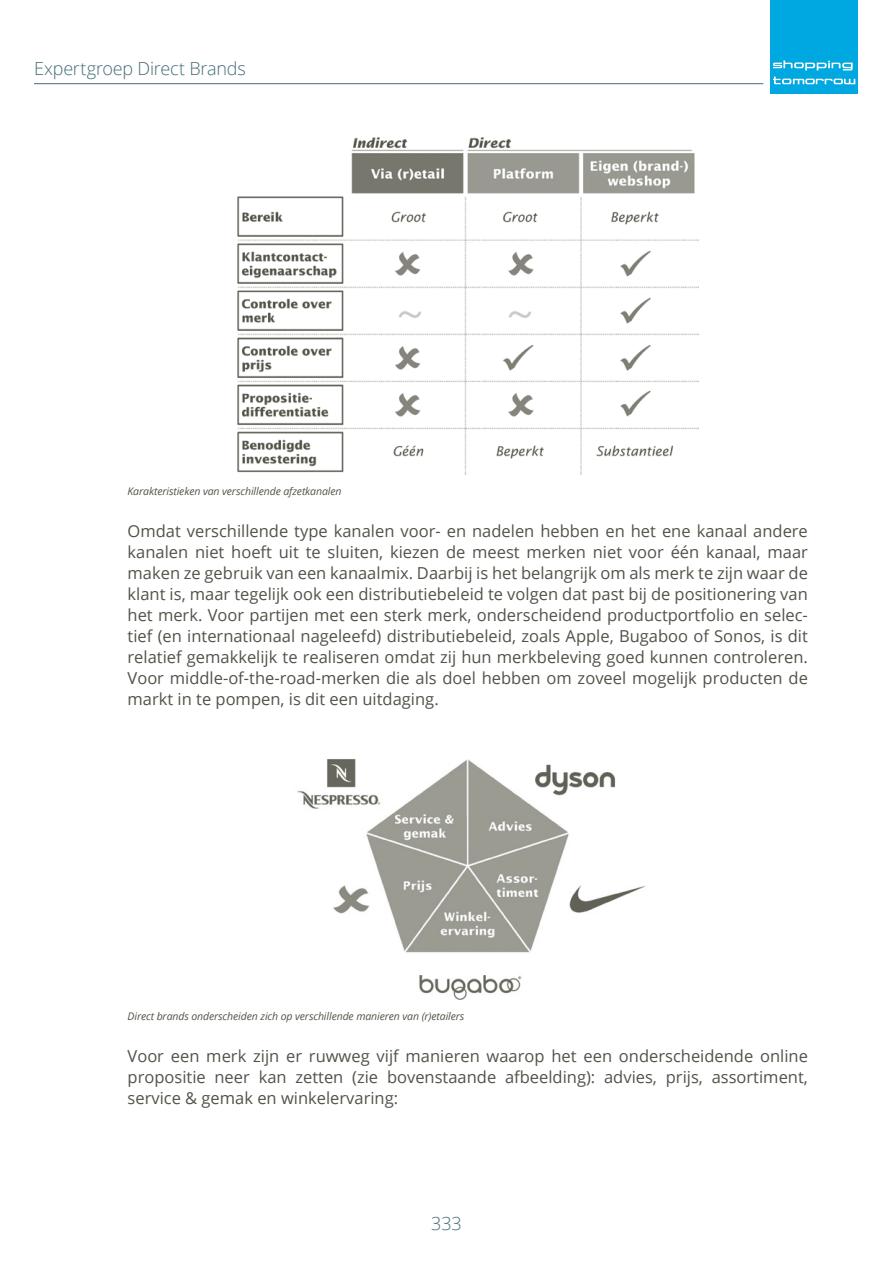
<style>
.page{position:relative;width:893px;height:1263px;background:#fff}
.page>*{position:absolute;margin:0;border:0;box-sizing:border-box;transform-origin:0 0}
.t1{font:300 18px "Open Sans";letter-spacing:-.01em;color:#476c78}
.t2{font:16.5px/21px "Open Sans";color:#535249;text-align:justify}
.Figuurbijschrift{font:italic 10.5px "Open Sans";letter-spacing:-.01em;color:#535249}
</style>
<div class="page">
<div style="left:770px;top:0;width:88px;height:94px;background:#00a8e2"></div>
<svg style="left:773px;top:60px;width:80px;height:10px"></svg>
<svg style="left:773px;top:77px;width:82px;height:7px"></svg>
<hr style="left:34px;top:83px;width:729px;height:1px;background:#476c78">
<img style="left:237px;top:137px;width:461px;height:337px">
<img style="left:297px;top:759px;width:349px;height:240px">
<p class="t1" style="left:34px;top:56px;width:213px">Expertgroep Direct Brands</p>
<p class="Figuurbijschrift" style="left:128px;top:484px;width:216px">Karakteristieken van verschillende afzetkanalen</p>
<p class="t2" style="left:128px;top:520px;width:682px">Omdat verschillende type kanalen voor- en nadelen hebben en het ene kanaal andere kanalen niet hoeft uit te sluiten, kiezen de meest merken niet voor één kanaal, maar maken ze gebruik van een kanaalmix. Daarbij is het belangrijk om als merk te zijn waar de klant is, maar tegelijk ook een distributiebeleid te volgen dat past bij de positionering van het merk. Voor partijen met een sterk merk, onderscheidend productportfolio en selec&shy;tief (en internationaal nageleefd) distributiebeleid, zoals Apple, Bugaboo of Sonos, is dit relatief gemakkelijk te realiseren omdat zij hun merkbeleving goed kunnen controleren.<br>Voor middle-of-the-road-merken die als doel hebben om zoveel mogelijk producten de markt in te pompen, is dit een uitdaging.</p>
<p class="Figuurbijschrift" style="left:128px;top:1009px;width:338px">Direct brands onderscheiden zich op verschillende manieren van (r)etailers</p>
<p class="t2" style="left:128px;top:1045px;width:682px">Voor een merk zijn er ruwweg vijf manieren waarop het een onderscheidende online propositie neer kan zetten (zie bovenstaande afbeelding): advies, prijs, assortiment, service &amp; gemak en winkelervaring:</p>
<p class="t1" style="left:431px;top:1211px;width:32px">333</p>
</div>
